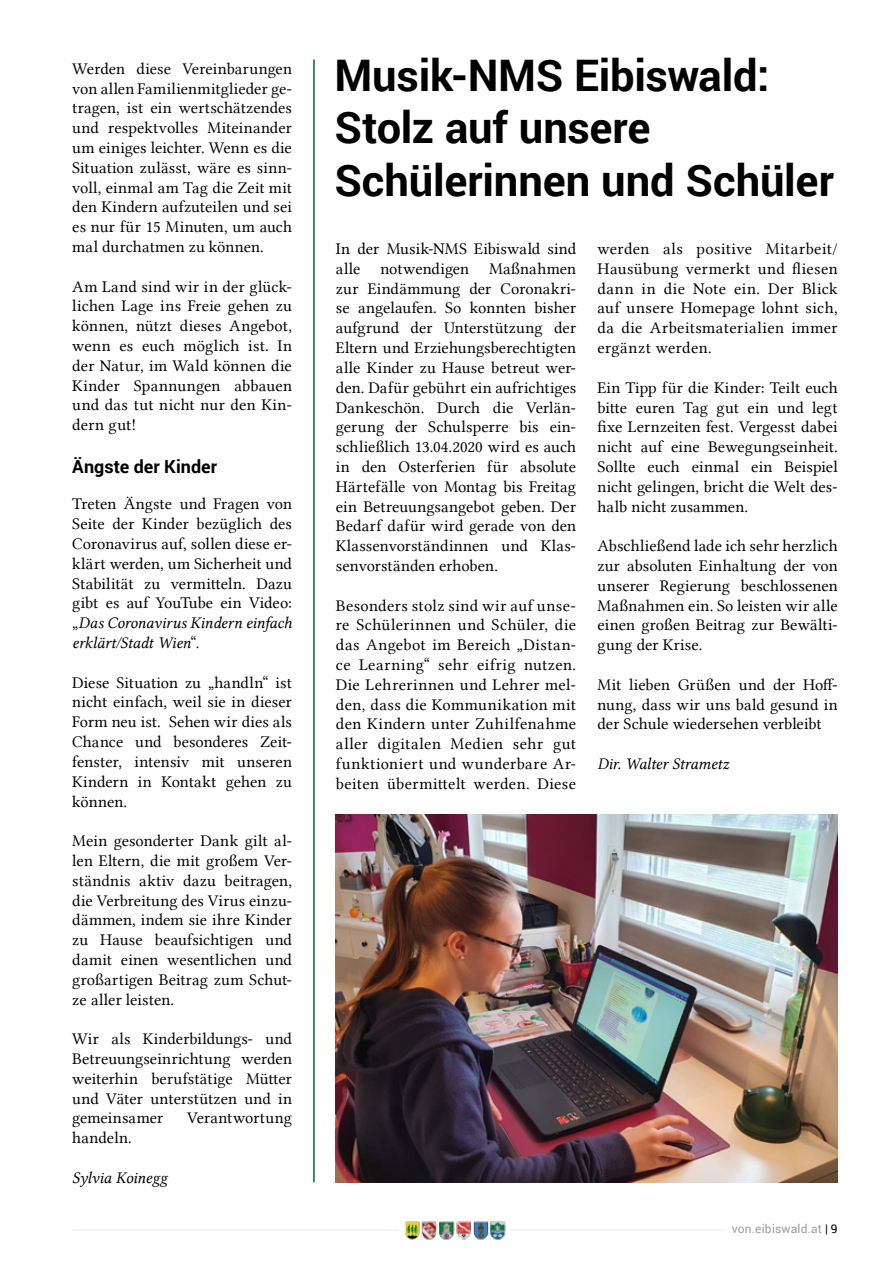
<style>
.page{position:relative;width:893px;height:1263px;background:#fff}
.page>*{position:absolute;margin:0;border:0;box-sizing:border-box;transform-origin:0 0}
.UE{font:700 43.5px/52.2px "Roboto";letter-spacing:-.005em;color:#000}
.Zwischen_UE{font:700 18px "Roboto";color:#000}
.Fließer{font:16.5px/19.8px "Lin Libertine";letter-spacing:.01em;color:#000;text-align:justify}
.Fließer-2{font:16.5px "Lin Libertine I";letter-spacing:-.01em;color:#000}
.t1{font:12px "Roboto";letter-spacing:.015em;color:#9d9d9c}
.s1{font-family:"Lin Libertine I"}
.s2{color:#000}
</style>
<div class="page">
<hr style="left:72px;top:1229px;width:702px;height:2px;background:#edf3ee">
<div style="left:726px;top:1221px;width:112px;height:15px;background:#fff"></div>
<img style="left:399px;top:1221px;width:111px;height:19px">
<img style="left:336px;top:814px;width:502px;height:368px">
<hr style="left:313px;top:60px;width:2px;height:1122px;background:#006a2e">
<p class="Fließer" style="left:72px;top:59px;width:221px">Werden diese Vereinbarungen von allen Familienmitglieder ge&shy;tragen, ist ein wertschätzendes und respektvolles Miteinander um einiges leichter. Wenn es die Situation zulässt, wäre es sinn&shy;voll, einmal am Tag die Zeit mit den Kindern aufzuteilen und sei es nur für 15 Minuten, um auch mal durchatmen zu können.</p>
<p class="Fließer" style="left:72px;top:276px;width:221px">Am Land sind wir in der glück&shy;lichen Lage ins Freie gehen zu können, nützt dieses Angebot, wenn es euch möglich ist. In der Natur, im Wald können die Kinder Spannungen abbauen und das tut nicht nur den Kin&shy;dern gut!</p>
<p class="Zwischen_UE" style="left:72px;top:453px;width:146px">Ängste der Kinder</p>
<p class="Fließer" style="left:72px;top:494px;width:221px">Treten Ängste und Fragen von Seite der Kinder bezüglich des Coronavirus auf, sollen diese er&shy;klärt werden, um Sicherheit und Stabilität zu vermitteln. Dazu gibt es auf YouTube ein Video: „<span class="s1">Das Coronavirus Kindern einfach erklärt/Stadt Wien</span>“.</p>
<p class="Fließer" style="left:72px;top:672px;width:221px">Diese Situation zu „handln“ ist nicht einfach, weil sie in dieser Form neu ist. Sehen wir dies als Chance und besonderes Zeit&shy;fenster, intensiv mit unseren Kindern in Kontakt gehen zu können.</p>
<p class="Fließer" style="left:72px;top:831px;width:221px">Mein gesonderter Dank gilt al&shy;len Eltern, die mit großem Ver&shy;ständnis aktiv dazu beitragen, die Verbreitung des Virus einzu&shy;dämmen, indem sie ihre Kinder zu Hause beaufsichtigen und damit einen wesentlichen und großartigen Beitrag zum Schut&shy;ze aller leisten.</p>
<p class="Fließer" style="left:72px;top:1029px;width:221px">Wir als Kinderbildungs- und Betreuungseinrichtung werden weiterhin berufstätige Mütter und Väter unterstützen und in gemeinsamer</p>
<p class="Fließer" style="left:187px;top:1108px;width:106px">Verantwortung</p>
<p class="Fließer" style="left:72px;top:1128px;width:61px">handeln.</p>
<p class="Fließer-2" style="left:72px;top:1168px;width:97px">Sylvia Koinegg</p>
<p class="UE" style="left:334px;top:48px;width:501px">Musik-NMS Eibiswald:<br>Stolz auf unsere<br>Schülerinnen und Schüler</p>
<p class="Fließer" style="left:336px;top:239px;width:242px">In der Musik-NMS Eibiswald sind alle notwendigen Maßnahmen zur Eindämmung der Coronakri&shy;se angelaufen. So konnten bisher aufgrund der Unterstützung der Eltern und Erziehungsberechtigten alle Kinder zu Hause betreut wer&shy;den. Dafür gebührt ein aufrichtiges Dankeschön. Durch die Verlän&shy;gerung der Schulsperre bis ein&shy;schließlich 13.04.2020 wird es auch in den Osterferien für absolute Härtefälle von Montag bis Freitag ein Betreuungsangebot geben. Der Bedarf dafür wird gerade von den Klassenvorständinnen und Klas&shy;senvorständen erhoben.</p>
<p class="Fließer" style="left:336px;top:595px;width:242px">Besonders stolz sind wir auf unse&shy;re Schülerinnen und Schüler, die das Angebot im Bereich „Distan&shy;ce Learning“ sehr eifrig nutzen.<br>Die Lehrerinnen und Lehrer mel&shy;den, dass die Kommunikation mit den Kindern unter Zuhilfenahme aller digitalen Medien sehr gut funktioniert und wunderbare Ar&shy;beiten übermittelt werden. Diese</p>
<p class="Fließer" style="left:597px;top:239px;width:242px">werden als positive Mitarbeit/ Hausübung vermerkt und fliesen dann in die Note ein. Der Blick auf unsere Homepage lohnt sich, da die Arbeitsmaterialien immer ergänzt werden.</p>
<p class="Fließer" style="left:597px;top:377px;width:242px">Ein Tipp für die Kinder: Teilt euch bitte euren Tag gut ein und legt fixe Lernzeiten fest. Vergesst dabei nicht auf eine Bewegungseinheit.<br>Sollte euch einmal ein Beispiel nicht gelingen, bricht die Welt des&shy;halb nicht zusammen.</p>
<p class="Fließer" style="left:597px;top:536px;width:242px">Abschließend lade ich sehr herzlich zur absoluten Einhaltung der von unserer Regierung beschlossenen Maßnahmen ein. So leisten wir alle einen großen Beitrag zur Bewälti&shy;gung der Krise.</p>
<p class="Fließer" style="left:597px;top:674px;width:242px">Mit lieben Grüßen und der Hoff&shy;nung, dass wir uns bald gesund in der Schule wiedersehen verbleibt</p>
<p class="Fließer-2" style="left:597px;top:754px;width:133px">Dir. Walter Strametz</p>
<p class="t1" style="left:732px;top:1221px;width:107px">von.eibiswald.at <span class="s2">| 9</span></p>
</div>
